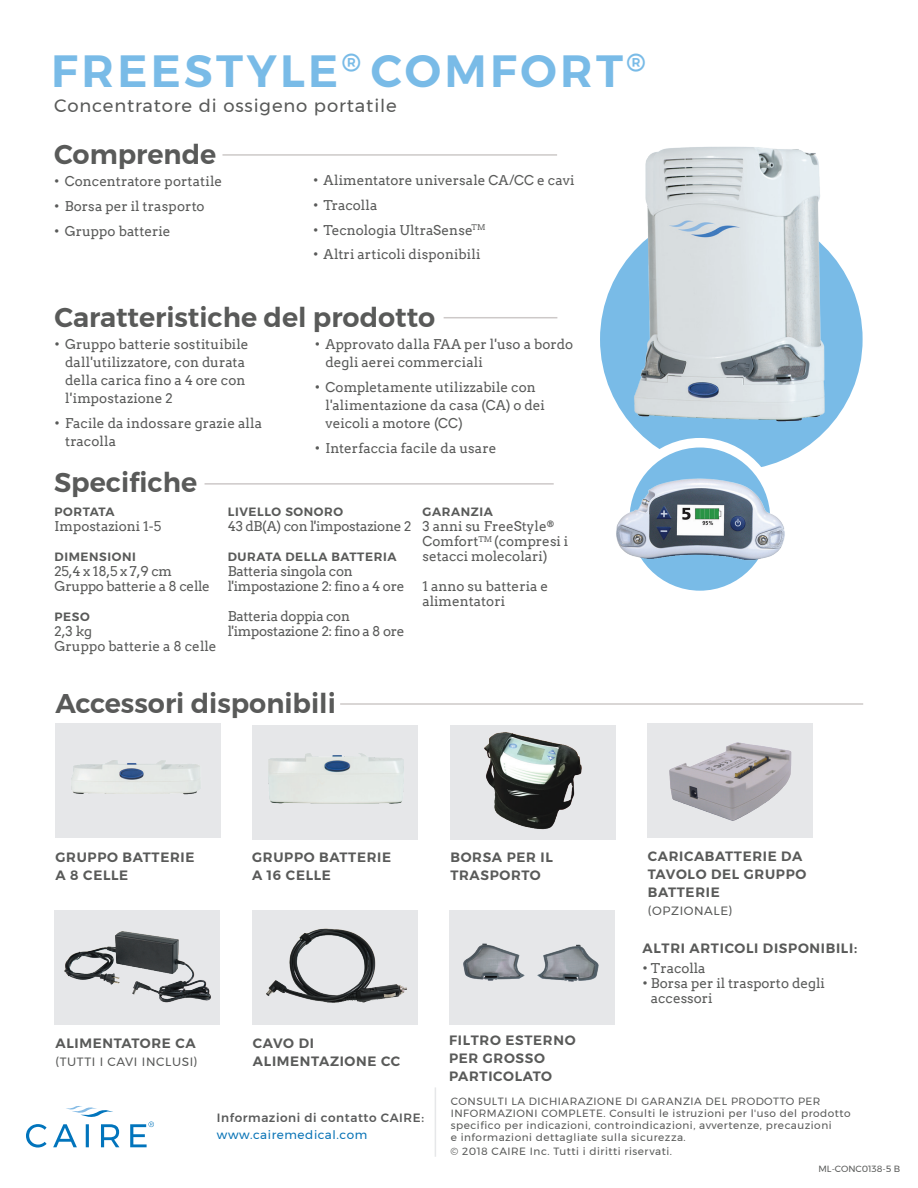
<style>
.page{position:relative;width:918px;height:1188px;background:#fff}
.page>*{position:absolute;margin:0;border:0;box-sizing:border-box;transform-origin:0 0}
.t1{font:600 45px "Montserrat";letter-spacing:.075em;color:#79bbe7}
.t2{font:600 27px "Montserrat";color:#595a59}
.t3{font:18px "Montserrat";letter-spacing:.05em;color:#595a59}
.t4{font:13.5px/18px "Arvo";color:#595a59}
.t5{font:600 13.5px/18px "Montserrat";letter-spacing:.05em;color:#595a59}
.t6{font:13.5px/15px "Arvo";letter-spacing:-.02em;color:#595a59}
.t7{font:600 12px "Montserrat";letter-spacing:.05em;color:#595a59}
.t8{font:12px "Montserrat";letter-spacing:.05em;color:#595a59}
.t9{font:500 12px "Montserrat";letter-spacing:.05em;color:#595a5a}
.t10{font:12px "Montserrat";letter-spacing:.05em;color:#0873b6}
.t11{font:600 12px "Montserrat";letter-spacing:.015em;color:#595a59}
.t12{font:10.5px/12px "Montserrat";letter-spacing:.05em;color:#595a59}
.t13{font:9px "Montserrat";color:#595a59}
</style>
<div class="page">
<div style="left:600px;top:208px;width:263px;height:263px;background:#79bbe7;border-radius:50%"></div>
<hr style="left:205px;top:483px;width:349px;height:2px;background:#cdc9c8">
<svg style="left:26px;top:1124px;width:21px;height:24px"></svg>
<svg style="left:53px;top:1106px;width:66px;height:41px"></svg>
<svg style="left:130px;top:1122px;width:24px;height:25px"></svg>
<hr style="left:435px;top:1087px;width:1px;height:70px;background:#e6e7e9">
<hr style="left:222px;top:154px;width:335px;height:2px;background:#cdc9c8">
<hr style="left:444px;top:317px;width:113px;height:1px;background:#cdc9c8">
<img style="left:600px;top:146px;width:263px;height:292px">
<hr style="left:340px;top:703px;width:523px;height:2px;background:#cdc9c8">
<div style="left:55px;top:724px;width:165px;height:114px;background:#e6e7e9"></div>
<div style="left:252px;top:725px;width:165px;height:114px;background:#e6e7e9"></div>
<div style="left:450px;top:725px;width:165px;height:114px;background:#e6e7e9"></div>
<img style="left:484px;top:732px;width:98px;height:98px">
<img style="left:71px;top:760px;width:129px;height:35px">
<img style="left:268px;top:753px;width:136px;height:51px">
<div style="left:55px;top:910px;width:165px;height:114px;background:#e6e7e9"></div>
<img style="left:64px;top:931px;width:147px;height:72px">
<div style="left:253px;top:910px;width:165px;height:114px;background:#e6e7e9"></div>
<img style="left:266px;top:928px;width:141px;height:75px">
<img style="left:449px;top:910px;width:166px;height:115px">
<div style="left:648px;top:724px;width:165px;height:114px;background:#e6e7e9"></div>
<img style="left:669px;top:742px;width:123px;height:79px">
<svg style="left:625px;top:443px;width:150px;height:152px;fill:#79bbe7"></svg>
<div style="left:620px;top:438px;width:160px;height:162px;border:10px solid #fff;border-radius:50%"></div>
<img style="left:616px;top:477px;width:169px;height:84px">
<h1 class="t1" style="left:51px;top:35px;width:596px">FREESTYLE<sup>®</sup> COMFORT<sup>®</sup></h1>
<h3 class="t3" style="left:54px;top:92px;width:344px">Concentratore di ossigeno portatile</h3>
<h2 class="t2" style="left:54px;top:133px;width:164px">Comprende</h2>
<p class="t4" style="left:54px;top:172px;width:169px">• Concentratore portatile</p>
<p class="t4" style="left:54px;top:197px;width:152px">• Borsa per il trasporto</p>
<p class="t4" style="left:54px;top:222px;width:118px">• Gruppo batterie</p>
<p class="t4" style="left:313px;top:171px;width:263px">• Alimentatore universale CA/CC e cavi</p>
<p class="t4" style="left:313px;top:196px;width:66px">• Tracolla</p>
<p class="t4" style="left:313px;top:221px;width:174px">• Tecnologia UltraSense<sup>TM</sup></p>
<p class="t4" style="left:313px;top:245px;width:169px">• Altri articoli disponibili</p>
<h2 class="t2" style="left:55px;top:296px;width:382px">Caratteristiche del prodotto</h2>
<p class="t4" style="left:65px;top:336px;width:185px;text-indent:-11px">• Gruppo batterie sostituibile dall'utilizzatore, con durata della carica fino a 4 ore con l'impostazione 2</p>
<p class="t4" style="left:65px;top:414px;width:199px;text-indent:-11px">• Facile da indossare grazie alla tracolla</p>
<p class="t4" style="left:326px;top:336px;width:249px;text-indent:-11px">• Approvato dalla FAA per l'uso a bordo degli aerei commerciali</p>
<p class="t4" style="left:326px;top:378px;width:221px;text-indent:-11px">• Completamente utilizzabile con l'alimentazione da casa (CA) o dei veicoli a motore (CC)</p>
<p class="t4" style="left:315px;top:439px;width:183px">• Interfaccia facile da usare</p>
<h2 class="t2" style="left:54px;top:461px;width:145px">Specifiche</h2>
<p class="t11" style="left:55px;top:503px;width:62px">PORTATA</p>
<p class="t4" style="left:55px;top:518px;width:108px">Impostazioni 1-5</p>
<p class="t7" style="left:55px;top:548px;width:83px">DIMENSIONI</p>
<p class="t6" style="left:55px;top:564px;width:157px">25,4 x 18,5 x 7,9 cm<br>Gruppo batterie a 8 celle</p>
<p class="t7" style="left:55px;top:608px;width:37px">PESO</p>
<p class="t4" style="left:55px;top:624px;width:163px;line-height:15px">2,3 kg<br>Gruppo batterie a 8 celle</p>
<p class="t7" style="left:228px;top:503px;width:117px">LIVELLO SONORO</p>
<p class="t6" style="left:228px;top:519px;width:185px">43 dB(A) con l'impostazione 2</p>
<p class="t7" style="left:228px;top:548px;width:170px">DURATA DELLA BATTERIA</p>
<p class="t6" style="left:228px;top:564px;width:178px">Batteria singola con l'impostazione 2: fino a 4 ore</p>
<p class="t6" style="left:228px;top:609px;width:178px">Batteria doppia con l'impostazione 2: fino a 8 ore</p>
<p class="t7" style="left:422px;top:503px;width:72px">GARANZIA</p>
<p class="t4" style="left:422px;top:519px;width:147px;line-height:15px">3 anni su FreeStyle<sup>®<br></sup>Comfort<sup>TM</sup> (compresi i setacci molecolari)</p>
<p class="t4" style="left:422px;top:579px;width:127px;line-height:15px">1 anno su batteria e alimentatori</p>
<h2 class="t2" style="left:56px;top:682px;width:282px">Accessori disponibili</h2>
<p class="t5" style="left:56px;top:849px;width:140px">GRUPPO BATTERIE<br>A 8 CELLE</p>
<p class="t5" style="left:252px;top:849px;width:140px">GRUPPO BATTERIE<br>A 16 CELLE</p>
<p class="t5" style="left:450px;top:849px;width:104px">BORSA PER IL<br>TRASPORTO</p>
<p class="t5" style="left:56px;top:1034px;width:142px">ALIMENTATORE CA</p>
<p class="t8" style="left:56px;top:1052px;width:144px">(TUTTI I CAVI INCLUSI)</p>
<p class="t5" style="left:253px;top:1034px;width:149px">CAVO DI<br>ALIMENTAZIONE CC</p>
<p class="t5" style="left:449px;top:1031px;width:128px">FILTRO ESTERNO<br>PER GROSSO<br>PARTICOLATO</p>
<p class="t5" style="left:648px;top:847px;width:160px">CARICABATTERIE DA<br>TAVOLO DEL GRUPPO<br>BATTERIE</p>
<p class="t8" style="left:648px;top:902px;width:86px">(OPZIONALE)</p>
<p class="t5" style="left:643px;top:939px;width:216px">ALTRI ARTICOLI DISPONIBILI:</p>
<p class="t4" style="left:643px;top:959px;width:65px">• Tracolla</p>
<p class="t4" style="left:651px;top:975px;width:175px;line-height:15px;text-indent:-8px">• Borsa per il trasporto degli accessori</p>
<p class="t9" style="left:217px;top:1108px;width:209px">Informazioni di contatto CAIRE:</p>
<p class="t10" style="left:217px;top:1126px;width:152px">www.cairemedical.com</p>
<p class="t12" style="left:451px;top:1095px;width:401px">CONSULTI LA DICHIARAZIONE DI GARANZIA DEL PRODOTTO PER INFORMAZIONI COMPLETE. Consulti le istruzioni per l'uso del prodotto specifico per indicazioni, controindicazioni, avvertenze, precauzioni<br>e informazioni dettagliate sulla sicurezza.</p>
<p class="t12" style="left:450px;top:1145px;width:223px">© 2018 CAIRE Inc. Tutti i diritti riservati.</p>
<p class="t13" style="left:819px;top:1162px;width:83px">ML-CONC0138-5 B</p>
</div>
